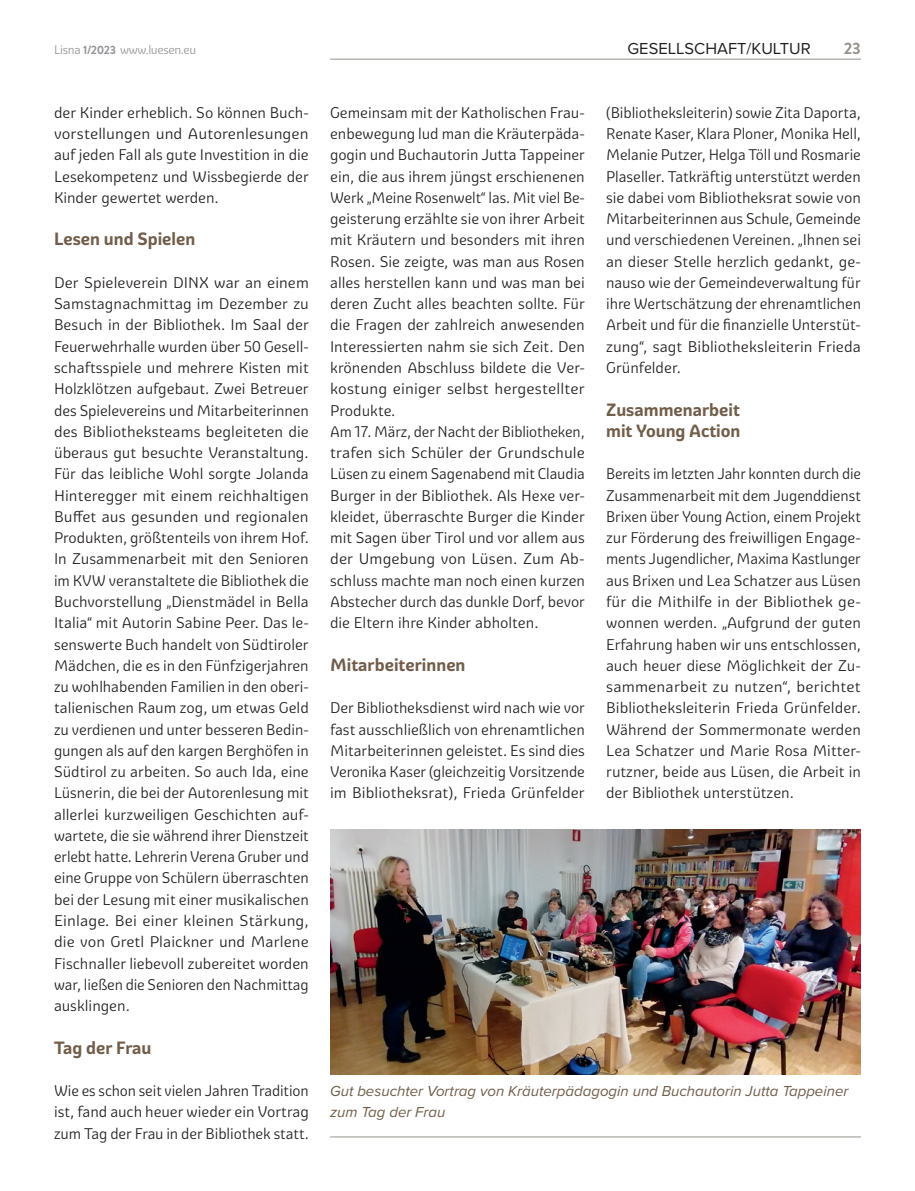
<style>
.page{position:relative;width:915px;height:1191px;background:#fff}
.page>*{position:absolute;margin:0;border:0;box-sizing:border-box;transform-origin:0 0}
.Zwischentitel{font:700 17.25px/21.3px "Graviola";color:#715d4a}
.t1{font:16.5px "Proxima Nova";color:#231f20}
.t2{font:700 16.5px "Brandon Grotesque";color:#96928b}
.lauftext{font:15px/21.3px "Graviola";color:#231f20;text-align:justify}
.lauftext-2{font:15px/21.3px "Graviola";color:#231f20;text-align:justify;scale:.96 1}
.t3{font:italic 15px/21.3px "Proxima Nova";color:#715d4a}
.t4{font:12px "Graviola";letter-spacing:-.03em;color:#939598}
.s1{font-family:"Brandon Grotesque";font-weight:700}
</style>
<div class="page">
<hr style="left:330px;top:59px;width:530px;height:1px;background:#96928b">
<img style="left:330px;top:829px;width:530px;height:245px">
<hr style="left:330px;top:1136px;width:530px;height:1px;background:#96928b">
<p class="t4" style="left:54px;top:43px;width:143px">Lisna <span class="s1">1/2023</span> www.luesen.eu</p>
<p class="t1" style="left:627px;top:36px;width:185px">GESELLSCHAFT/KULTUR</p>
<p class="t2" style="left:843px;top:37px;width:19px">23</p>
<p class="lauftext" style="left:54px;top:102px;width:256px">der Kinder erheblich. So können Buch&shy;vorstellungen und Autorenlesungen auf jeden Fall als gute Investition in die Lesekompetenz und Wissbegierde der Kinder gewertet werden.</p>
<p class="Zwischentitel" style="left:54px;top:229px;width:143px">Lesen und Spielen</p>
<p class="lauftext" style="left:54px;top:272px;width:256px">Der Spieleverein DINX war an einem Samstagnachmittag im Dezember zu Besuch in der Bibliothek. Im Saal der Feuerwehrhalle wurden über 50 Gesell&shy;schaftsspiele und mehrere Kisten mit Holzklötzen aufgebaut. Zwei Betreuer des Spielevereins und Mitarbeiterinnen des Bibliotheksteams begleiteten die überaus gut besuchte Veranstaltung.<br>Für das leibliche Wohl sorgte Jolanda Hinteregger mit einem reichhaltigen Buffet aus gesunden und regionalen Produkten, größtenteils von ihrem Hof.</p>
<p class="lauftext" style="left:54px;top:548px;width:256px">In Zusammenarbeit mit den Senioren im KVW veranstaltete die Bibliothek die Buchvorstellung „Dienstmädel in Bella Italia“ mit Autorin Sabine Peer. Das le&shy;senswerte Buch handelt von Südtiroler Mädchen, die es in den Fünfzigerjahren zu wohlhabenden Familien in den oberi&shy;talienischen Raum zog, um etwas Geld zu verdienen und unter besseren Bedin&shy;gungen als auf den kargen Berghöfen in Südtirol zu arbeiten. So auch Ida, eine Lüsnerin, die bei der Autorenlesung mit allerlei kurzweiligen Geschichten auf&shy;wartete, die sie während ihrer Dienstzeit erlebt hatte. Lehrerin Verena Gruber und eine Gruppe von Schülern überraschten bei der Lesung mit einer musikalischen Einlage. Bei einer kleinen Stärkung, die von Gretl Plaickner und Marlene Fischnaller liebevoll zubereitet worden war, ließen die Senioren den Nachmittag ausklingen.</p>
<p class="Zwischentitel" style="left:54px;top:1036px;width:99px">Tag der Frau</p>
<p class="lauftext" style="left:54px;top:1080px;width:256px">Wie es schon seit vielen Jahren Tradition ist, fand auch heuer wieder ein Vortrag zum Tag der Frau in der Bibliothek statt.</p>
<p class="lauftext" style="left:330px;top:102px;width:256px">Gemeinsam mit der Katholischen Frau&shy;enbewegung lud man die Kräuterpäda&shy;gogin und Buchautorin Jutta Tappeiner ein, die aus ihrem jüngst erschienenen Werk „Meine Rosenwelt“ las. Mit viel Be&shy;geisterung erzählte sie von ihrer Arbeit mit Kräutern und besonders mit ihren Rosen. Sie zeigte, was man aus Rosen alles herstellen kann und was man bei deren Zucht alles beachten sollte. Für die Fragen der zahlreich anwesenden Interessierten nahm sie sich Zeit. Den krönenden Abschluss bildete die Ver&shy;kostung einiger selbst hergestellter Produkte.</p>
<p class="lauftext-2" style="left:330px;top:421px;width:267px">Am 17. März, der Nacht der Bibliotheken, trafen sich Schüler der Grundschule Lüsen zu einem Sagenabend mit Claudia Burger in der Bibliothek. Als Hexe ver&shy;kleidet, überraschte Burger die Kinder mit Sagen über Tirol und vor allem aus der Umgebung von Lüsen. Zum Ab&shy;schluss machte man noch einen kurzen Abstecher durch das dunkle Dorf, bevor die Eltern ihre Kinder abholten.</p>
<p class="Zwischentitel" style="left:330px;top:654px;width:137px">Mitarbeiterinnen</p>
<p class="lauftext" style="left:330px;top:697px;width:256px">Der Bibliotheksdienst wird nach wie vor fast ausschließlich von ehrenamtlichen Mitarbeiterinnen geleistet. Es sind dies Veronika Kaser (gleichzeitig Vorsitzende im Bibliotheksrat), Frieda Grünfelder</p>
<p class="lauftext" style="left:606px;top:102px;width:256px">(Bibliotheksleiterin) sowie Zita Daporta, Renate Kaser, Klara Ploner, Monika Hell, Melanie Putzer, Helga Töll und Rosmarie Plaseller. Tatkräftig unterstützt werden sie dabei vom Bibliotheksrat sowie von Mitarbeiterinnen aus Schule, Gemeinde und verschiedenen Vereinen. „Ihnen sei an dieser Stelle herzlich gedankt, ge&shy;nauso wie der Gemeindeverwaltung für ihre Wertschätzung der ehrenamtlichen Arbeit und für die finanzielle Unterstüt&shy;zung“, sagt Bibliotheksleiterin Frieda Grünfelder.</p>
<p class="Zwischentitel" style="left:606px;top:399px;width:136px">Zusammenarbeit mit Young Action</p>
<p class="lauftext-2" style="left:606px;top:463px;width:267px">Bereits im letzten Jahr konnten durch die Zusammenarbeit mit dem Jugenddienst Brixen über Young Action, einem Projekt zur Förderung des freiwilligen Engage&shy;ments Jugendlicher, Maxima Kastlunger aus Brixen und Lea Schatzer aus Lüsen für die Mithilfe in der Bibliothek ge&shy;wonnen werden. „Aufgrund der guten Erfahrung haben wir uns entschlossen, auch heuer diese Möglichkeit der Zu&shy;sammenarbeit zu nutzen“, berichtet Bibliotheksleiterin Frieda Grünfelder.<br>Während der Sommermonate werden Lea Schatzer und Marie Rosa Mitter&shy;rutzner, beide aus Lüsen, die Arbeit in der Bibliothek unterstützen.</p>
<p class="t3" style="left:330px;top:1079px;width:519px">Gut besuchter Vortrag von Kräuterpädagogin und Buchautorin Jutta Tappeiner zum Tag der Frau</p>
</div>
